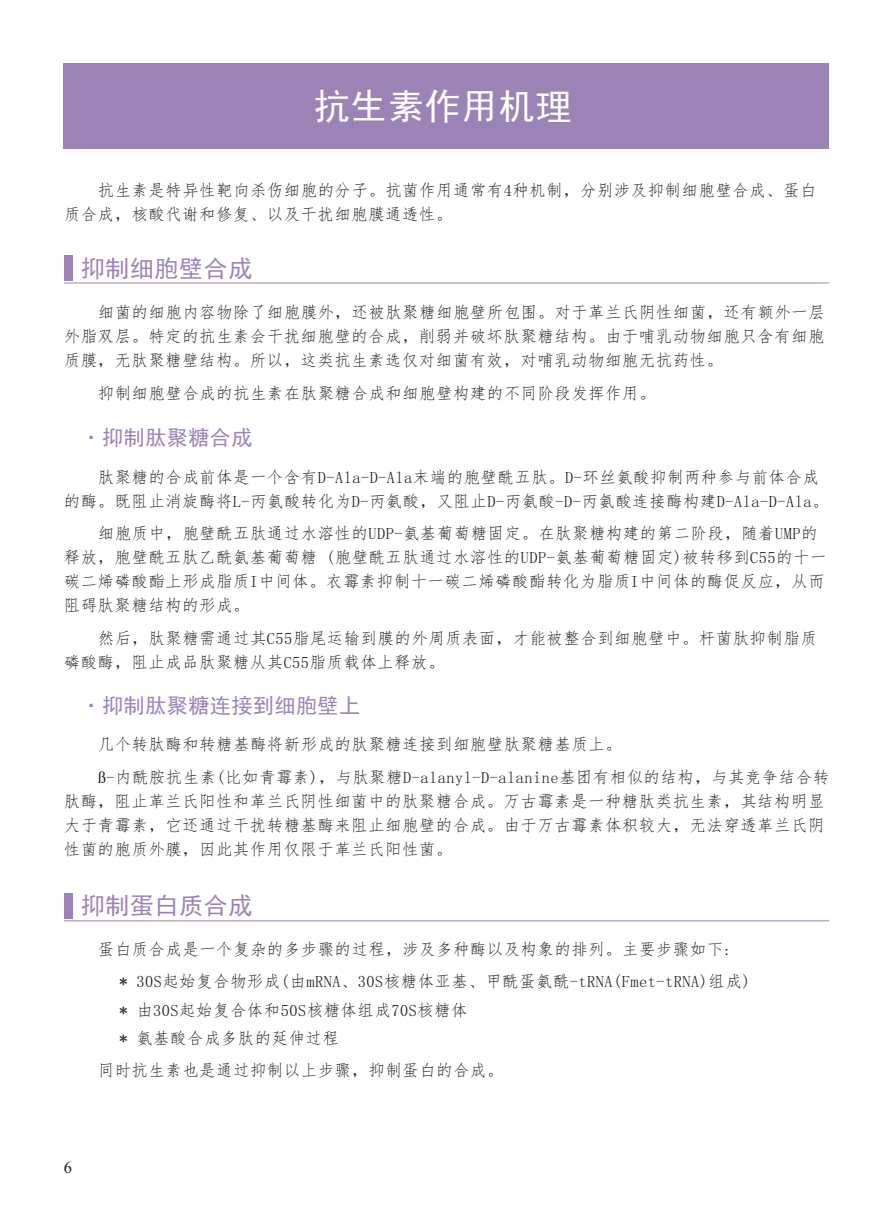
<style>
.page{position:relative;width:893px;height:1212px;background:#fff}
.page>*{position:absolute;margin:0;border:0;box-sizing:border-box;transform-origin:0 0}
.t1{font:36px "Sim Hei";letter-spacing:.025em;color:#fff}
.t2{font:24px "Sim Hei";letter-spacing:.025em;color:#9c83b6}
.t3{font:21px "Sim Hei";letter-spacing:.025em;color:#9c83b6}
.t4{font:16.5px/24px "Fang Song";letter-spacing:.025em;color:#231f20}
.t5{font:16.5px "Times New Roman";color:#231f20}
.s1{font-family:"Times New Roman"}
</style>
<div class="page">
<div style="left:64px;top:64px;width:765px;height:85px;background:#9c83b6"></div>
<div style="left:64px;top:256px;width:8px;height:25px;background:#9c83b6"></div>
<div style="left:64px;top:893px;width:8px;height:26px;background:#9c83b6"></div>
<hr style="left:64px;top:283px;width:765px;height:1px;background:#9c83b6">
<hr style="left:64px;top:920px;width:765px;height:1px;background:#9c83b6">
<h1 class="t1" style="left:314px;top:88px;width:259px">抗生素作用机理</h1>
<p class="t4" style="left:64px;top:178px;width:754px;text-indent:34px">抗生素是特异性靶向杀伤细胞的分子。抗菌作用通常有4种机制，分别涉及抑制细胞壁合成、蛋白质合成，核酸代谢和修复、以及干扰细胞膜通透性。</p>
<h2 class="t2" style="left:81px;top:256px;width:173px">抑制细胞壁合成</h2>
<p class="t4" style="left:64px;top:301px;width:762px;text-align:justify;text-indent:34px">细菌的细胞内容物除了细胞膜外，还被肽聚糖细胞壁所包围。对于革兰氏阴性细菌，还有额外一层外脂双层。特定的抗生素会干扰细胞壁的合成，削弱并破坏肽聚糖结构。由于哺乳动物细胞只含有细胞质膜，无肽聚糖壁结构。所以，这类抗生素选仅对细菌有效，对哺乳动物细胞无抗药性。</p>
<p class="t4" style="left:98px;top:381px;width:559px">抑制细胞壁合成的抗生素在肽聚糖合成和细胞壁构建的不同阶段发挥作用。</p>
<p class="t3" style="left:81px;top:427px;width:173px">·抑制肽聚糖合成</p>
<p class="t4" style="left:64px;top:465px;width:766px;text-indent:34px">肽聚糖的合成前体是一个含有D-Ala-D-Ala末端的胞壁酰五肽。D-环丝氨酸抑制两种参与前体合成的酶。既阻止消旋酶将L-丙氨酸转化为D-丙氨酸，又阻止D-丙氨酸-D-丙氨酸连接酶构建D-Ala-D-Ala。</p>
<p class="t4" style="left:64px;top:522px;width:764px;text-indent:34px">细胞质中，胞壁酰五肽通过水溶性的UDP-氨基葡萄糖固定。在肽聚糖构建的第二阶段，随着UMP的释放，胞壁酰五肽乙酰氨基葡萄糖 (胞壁酰五肽通过水溶性的UDP-氨基葡萄糖固定)被转移到C55的十一碳二烯磷酸酯上形成脂质I中间体。衣霉素抑制十一碳二烯磷酸酯转化为脂质I中间体的酶促反应，从而阻碍肽聚糖结构的形成。</p>
<p class="t4" style="left:64px;top:626px;width:755px;text-indent:34px">然后，肽聚糖需通过其C55脂尾运输到膜的外周质表面，才能被整合到细胞壁中。杆菌肽抑制脂质磷酸酶，阻止成品肽聚糖从其C55脂质载体上释放。</p>
<p class="t3" style="left:81px;top:695px;width:281px">·抑制肽聚糖连接到细胞壁上</p>
<p class="t4" style="left:98px;top:728px;width:733px;line-height:32.5px">几个转肽酶和转糖基酶将新形成的肽聚糖连接到细胞壁肽聚糖基质上。<br><span class="s1">ß</span>-内酰胺抗生素(比如青霉素)，与肽聚糖D-alanyl-D-alanine基团有相似的结构，与其竞争结合转</p>
<p class="t4" style="left:64px;top:789px;width:762px;text-align:justify">肽酶，阻止革兰氏阳性和革兰氏阴性细菌中的肽聚糖合成。万古霉素是一种糖肽类抗生素，其结构明显大于青霉素，它还通过干扰转糖基酶来阻止细胞壁的合成。由于万古霉素体积较大，无法穿透革兰氏阴性菌的胞质外膜，因此其作用仅限于革兰氏阳性菌。</p>
<h2 class="t2" style="left:81px;top:894px;width:173px">抑制蛋白质合成</h2>
<p class="t4" style="left:119px;top:933px;width:633px;line-height:32.5px;text-indent:-21px">蛋白质合成是一个复杂的多步骤的过程，涉及多种酶以及构象的排列。主要步骤如下:<br>* 30S起始复合物形成(由mRNA、30S核糖体亚基、甲酰蛋氨酰-tRNA(Fmet-tRNA)组成)</p>
<p class="t4" style="left:119px;top:996px;width:350px;line-height:28.2px">* 由30S起始复合体和50S核糖体组成70S核糖体* 氨基酸合成多肽的延伸过程</p>
<p class="t4" style="left:98px;top:1058px;width:407px">同时抗生素也是通过抑制以上步骤，抑制蛋白的合成。</p>
<p class="t5" style="left:64px;top:1156px;width:10px">6</p>
</div>
